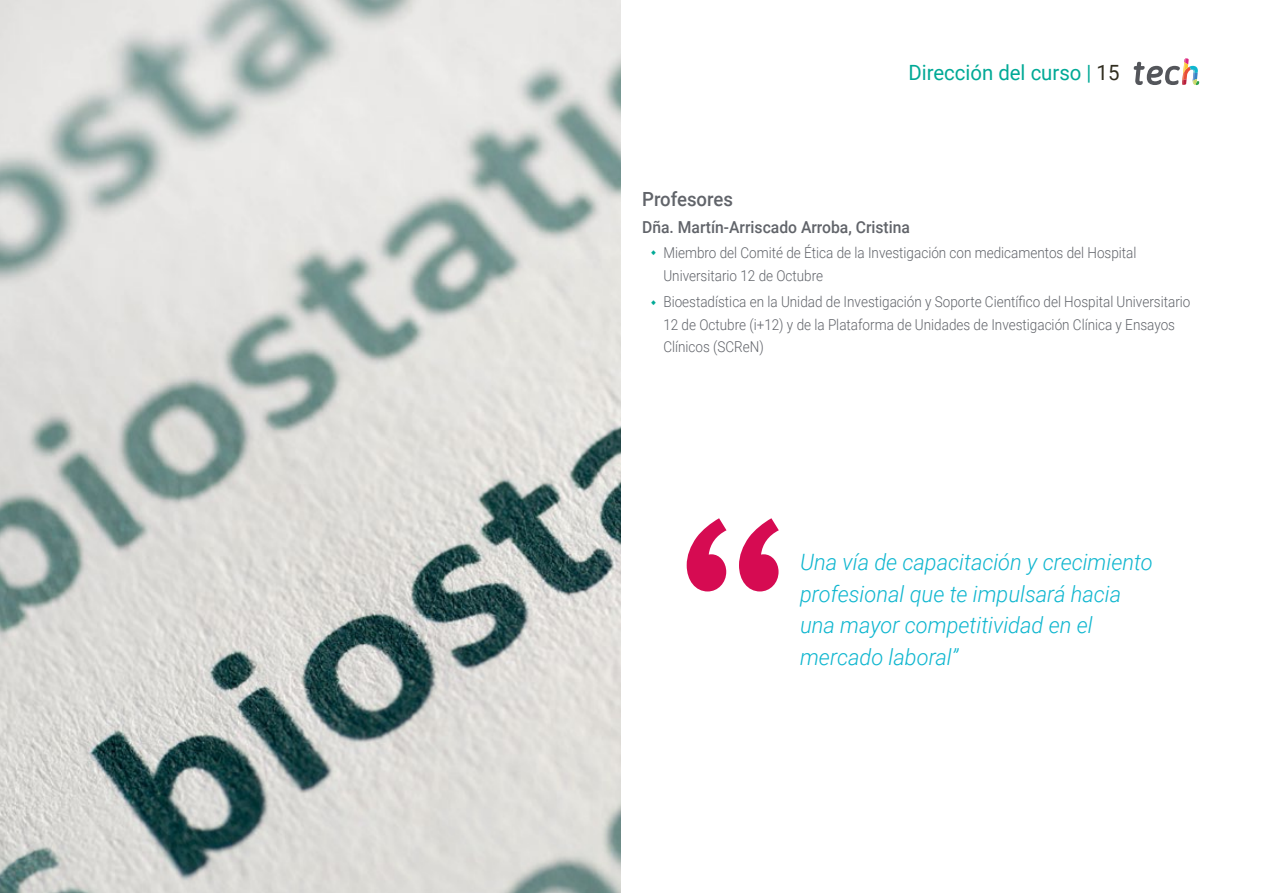
<style>
.page{position:relative;width:1263px;height:893px;background:#fff}
.page>*{position:absolute;margin:0;border:0;box-sizing:border-box;transform-origin:0 0}
.t1{font:italic 300 22.5px/31.5px "Roboto";color:#0fb6cf}
.t2{font:21px "Roboto";color:#00a996}
.t3{font:500 19.5px "Roboto";color:#61646a;scale:.95 1}
.t4{font:500 16.5px "Roboto";color:#61646a;scale:.95 1}
.t5{font:300 15px/22.5px "Roboto";color:#61646a;scale:.9 1}
.s1{color:#312e20}
</style>
<div class="page">
<svg style="left:1134px;top:58px;width:65px;height:27px"></svg>
<img style="left:0;top:0;width:621px;height:893px">
<svg style="left:687px;top:518px;width:92px;height:73px"></svg>
<h2 class="t2" style="left:908px;top:57px;width:213px">Dirección del curso | <span class="s1">15</span></h2>
<h3 class="t3" style="left:642px;top:185px;width:97px">Profesores</h3>
<p class="t4" style="left:642px;top:216px;width:283px">Dña. Martín-Arriscado Arroba, Cristina</p>
<p class="t5" style="left:663px;top:241px;width:527px">Miembro del Comité de Ética de la Investigación con medicamentos del Hospital<br>Universitario 12 de Octubre</p>
<p class="t5" style="left:663px;top:290px;width:587px">Bioestadística en la Unidad de Investigación y Soporte Científico del Hospital Universitario<br>12 de Octubre (i+12) y de la Plataforma de Unidades de Investigación Clínica y Ensayos<br>Clínicos (SCReN)</p>
<h1 class="t1" style="left:800px;top:545px;width:354px">Una vía de capacitación y crecimiento profesional que te impulsará hacia una mayor competitividad en el mercado laboral”</h1>
</div>
